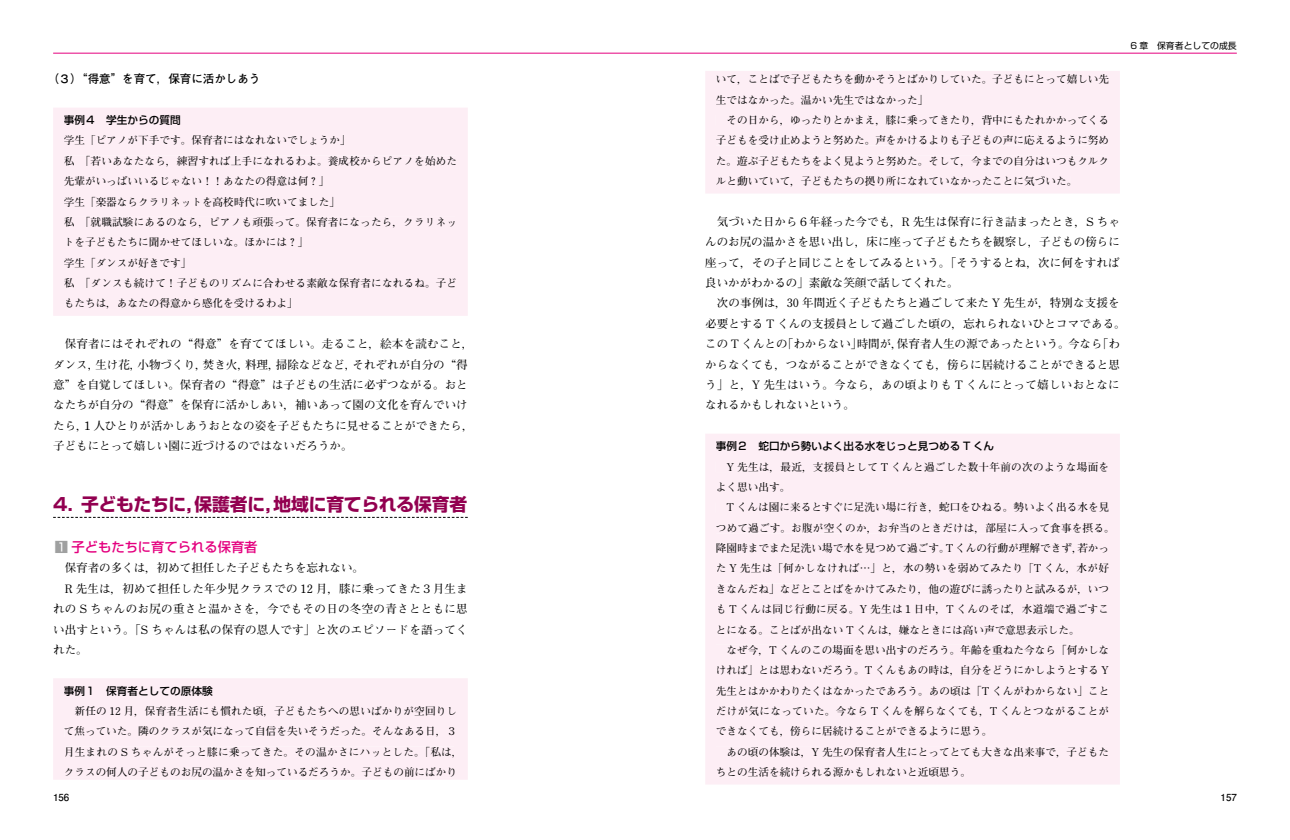
<style>
.page{position:relative;width:1290px;height:840px;background:#fff}
.page>*{position:absolute;margin:0;border:0;box-sizing:border-box;transform-origin:0 0}
.t1{font:700 17.75px "Shin Go Pro";letter-spacing:-.01em;color:#920050}
.t2{font:500 13.25px "Shin Go Pro";color:#e4007f}
.t3{font:700 11.5px/20.4px "Futo Min A101 Pro";color:#000}
.t4{font:700 11.5px/20.4px "Futo Min A101 Pro";letter-spacing:.02em;color:#000}
.t5{font:700 11.5px "Futo Go B101 Pro";color:#000}
.t6{font:700 10.62px/20.4px "Futo Min A101 Pro";color:#000}
.t7{font:500 10.62px "Shin Go Pro";color:#000}
.t8{font:700 9.75px "Futo Go B101 Pro";color:#000}
.t9{font:8.88px "Shin Go Pro";color:#000}
.s1{color:#9fa0a0}
</style>
<div class="page">
<hr style="left:53px;top:53px;width:592px;height:1px;background:#e4007f">
<svg style="left:53px;top:517px;width:415px;height:1px"></svg>
<div style="left:53px;top:108px;width:415px;height:208px;background:#fdeef5"></div>
<div style="left:64px;top:115px;width:116px;height:10px;background:#fdeef5"></div>
<div style="left:64px;top:135px;width:280px;height:10px;background:#fdeef5"></div>
<div style="left:64px;top:156px;width:392px;height:10px;background:#fdeef5"></div>
<div style="left:64px;top:176px;width:259px;height:10px;background:#fdeef5"></div>
<div style="left:64px;top:196px;width:269px;height:11px;background:#fdeef5"></div>
<div style="left:64px;top:217px;width:391px;height:10px;background:#fdeef5"></div>
<div style="left:68px;top:237px;width:233px;height:10px;background:#fdeef5"></div>
<div style="left:64px;top:258px;width:120px;height:10px;background:#fdeef5"></div>
<div style="left:64px;top:278px;width:392px;height:10px;background:#fdeef5"></div>
<div style="left:66px;top:298px;width:225px;height:11px;background:#fdeef5"></div>
<div style="left:53px;top:678px;width:415px;height:102px;background:#fdeef5"></div>
<div style="left:64px;top:685px;width:148px;height:10px;background:#fdeef5"></div>
<div style="left:64px;top:706px;width:392px;height:10px;background:#fdeef5"></div>
<div style="left:65px;top:726px;width:389px;height:11px;background:#fdeef5"></div>
<div style="left:65px;top:747px;width:389px;height:10px;background:#fdeef5"></div>
<div style="left:65px;top:767px;width:389px;height:10px;background:#fdeef5"></div>
<hr style="left:645px;top:53px;width:592px;height:1px;background:#e4007f">
<div style="left:705px;top:71px;width:415px;height:122px;background:#fdeef5"></div>
<div style="left:717px;top:74px;width:392px;height:11px;background:#fdeef5"></div>
<div style="left:716px;top:95px;width:205px;height:10px;background:#fdeef5"></div>
<div style="left:716px;top:115px;width:391px;height:11px;background:#fdeef5"></div>
<div style="left:716px;top:135px;width:392px;height:10px;background:#fdeef5"></div>
<div style="left:717px;top:156px;width:390px;height:10px;background:#fdeef5"></div>
<div style="left:716px;top:176px;width:354px;height:11px;background:#fdeef5"></div>
<div style="left:705px;top:434px;width:415px;height:350px;background:#fdeef5"></div>
<div style="left:716px;top:441px;width:278px;height:10px;background:#fdeef5"></div>
<div style="left:716px;top:461px;width:392px;height:11px;background:#fdeef5"></div>
<div style="left:717px;top:482px;width:66px;height:10px;background:#fdeef5"></div>
<div style="left:716px;top:502px;width:392px;height:11px;background:#fdeef5"></div>
<div style="left:716px;top:522px;width:391px;height:11px;background:#fdeef5"></div>
<div style="left:717px;top:543px;width:390px;height:10px;background:#fdeef5"></div>
<div style="left:717px;top:563px;width:392px;height:11px;background:#fdeef5"></div>
<div style="left:718px;top:584px;width:390px;height:10px;background:#fdeef5"></div>
<div style="left:718px;top:604px;width:389px;height:11px;background:#fdeef5"></div>
<div style="left:718px;top:624px;width:354px;height:11px;background:#fdeef5"></div>
<div style="left:716px;top:645px;width:392px;height:10px;background:#fdeef5"></div>
<div style="left:717px;top:665px;width:392px;height:11px;background:#fdeef5"></div>
<div style="left:716px;top:685px;width:391px;height:11px;background:#fdeef5"></div>
<div style="left:717px;top:706px;width:391px;height:10px;background:#fdeef5"></div>
<div style="left:717px;top:726px;width:268px;height:11px;background:#fdeef5"></div>
<div style="left:716px;top:747px;width:392px;height:10px;background:#fdeef5"></div>
<div style="left:717px;top:767px;width:247px;height:10px;background:#fdeef5"></div>
<p class="t5" style="left:47px;top:70px;width:215px">（３）“得意”を育て，保育に活かしあう</p>
<p class="t7" style="left:64px;top:111px;width:118px">事例４　学生からの質問</p>
<p class="t6" style="left:64px;top:129px;width:395px">学生「ピアノが下手です。保育者にはなれないでしょうか」<br>私　「若いあなたなら，練習すれば上手になれるわよ。養成校からピアノを始めた先輩がいっぱいいるじゃない！！あなたの得意は何？」<br>学生「楽器ならクラリネットを高校時代に吹いてました」<br>私　「就職試験にあるのなら，ピアノも頑張って。保育者になったら，クラリネットを子どもたちに聞かせてほしいな。ほかには？」<br>学生「ダンスが好きです」<br>私　「ダンスも続けて！子どものリズムに合わせる素敵な保育者になれるね。子どもたちは，あなたの得意から感化を受けるわよ」</p>
<p class="t3" style="left:53px;top:332px;width:422px">　保育者にはそれぞれの“得意”を育ててほしい。走ること，絵本を読むこと，ダンス，生け花，小物づくり，焚き火，料理，掃除などなど，それぞれが自分の“得意”を自覚してほしい。保育者の“得意”は子どもの生活に必ずつながる。おとなたちが自分の“得意”を保育に活かしあい，補いあって園の文化を育んでいけたら，１人ひとりが活かしあうおとなの姿を子どもたちに見せることができたら，子どもにとって嬉しい園に近づけるのではないだろうか。</p>
<h1 class="t1" style="left:53px;top:490px;width:415px">4. 子どもたちに，保護者に，地域に育てられる保育者</h1>
<p class="t2" style="left:55px;top:536px;width:204px"><span class="s1">1</span> 子どもたちに育てられる保育者</p>
<p class="t4" style="left:53px;top:556px;width:416px">　保育者の多くは，初めて担任した子どもたちを忘れない。<br>　R 先生は，初めて担任した年少児クラスでの 12 月，膝に乗ってきた３月生まれの S ちゃんのお尻の重さと温かさを，今でもその日の冬空の青さとともに思い出すという。「S ちゃんは私の保育の恩人です」と次のエピソードを語ってくれた。</p>
<p class="t7" style="left:64px;top:682px;width:150px">事例１　保育者としての原体験</p>
<p class="t6" style="left:64px;top:699px;width:400px">　新任の 12 月，保育者生活にも慣れた頃，子どもたちへの思いばかりが空回りして焦っていた。隣のクラスが気になって自信を失いそうだった。そんなある日，３月生まれの S ちゃんがそっと膝に乗ってきた。その温かさにハッとした。「私は，クラスの何人の子どものお尻の温かさを知っているだろうか。子どもの前にばかり</p>
<p class="t8" style="left:53px;top:789px;width:18px">156</p>
<p class="t6" style="left:716px;top:68px;width:395px">いて，ことばで子どもたちを動かそうとばかりしていた。子どもにとって嬉しい先生ではなかった。温かい先生ではなかった」<br>　その日から，ゆったりとかまえ，膝に乗ってきたり，背中にもたれかかってくる子どもを受け止めようと努めた。声をかけるよりも子どもの声に応えるように努めた。遊ぶ子どもたちをよく見ようと努めた。そして，今までの自分はいつもクルクルと動いていて，子どもたちの拠り所になれていなかったことに気づいた。</p>
<p class="t9" style="left:1130px;top:38px;width:108px">6 章　保育者としての成長</p>
<p class="t3" style="left:705px;top:210px;width:422px">　気づいた日から６年経った今でも，R 先生は保育に行き詰まったとき，S ちゃんのお尻の温かさを思い出し，床に座って子どもたちを観察し，子どもの傍らに座って，その子と同じことをしてみるという。「そうするとね，次に何をすれば良いかがわかるの」素敵な笑顔で話してくれた。<br>　次の事例は，30 年間近く子どもたちと過ごして来た Y 先生が，特別な支援を必要とする T くんの支援員として過ごした頃の，忘れられないひとコマである。この T くんとの「わからない」時間が，保育者人生の源であったという。今なら「わからなくても，つながることができなくても，傍らに居続けることができると思う」と，Y 先生はいう。今なら，あの頃よりも T くんにとって嬉しいおとなになれるかもしれないという。</p>
<p class="t7" style="left:716px;top:437px;width:280px">事例２　蛇口から勢いよく出る水をじっと見つめる T くん</p>
<p class="t6" style="left:716px;top:455px;width:400px">　Y 先生は，最近，支援員として T くんと過ごした数十年前の次のような場面をよく思い出す。<br>　T くんは園に来るとすぐに足洗い場に行き，蛇口をひねる。勢いよく出る水を見つめて過ごす。お腹が空くのか，お弁当のときだけは，部屋に入って食事を摂る。降園時までまた足洗い場で水を見つめて過ごす。T くんの行動が理解できず，若かった Y 先生は「何かしなければ…」と，水の勢いを弱めてみたり「T くん，水が好きなんだね」などとことばをかけてみたり，他の遊びに誘ったりと試みるが，いつも T くんは同じ行動に戻る。Y 先生は１日中，T くんのそば，水道端で過ごすことになる。ことばが出ない T くんは，嫌なときには高い声で意思表示した。<br>　なぜ今，T くんのこの場面を思い出すのだろう。年齢を重ねた今なら「何かしなければ」とは思わないだろう。T くんもあの時は，自分をどうにかしようとする Y先生とはかかわりたくはなかったであろう。あの頃は「T くんがわからない」ことだけが気になっていた。今なら T くんを解らなくても，T くんとつながることができなくても，傍らに居続けることができるように思う。<br>　あの頃の体験は，Y 先生の保育者人生にとってとても大きな出来事で，子どもたちとの生活を続けられる源かもしれないと近頃思う。</p>
<p class="t8" style="left:1220px;top:789px;width:18px">157</p>
</div>
